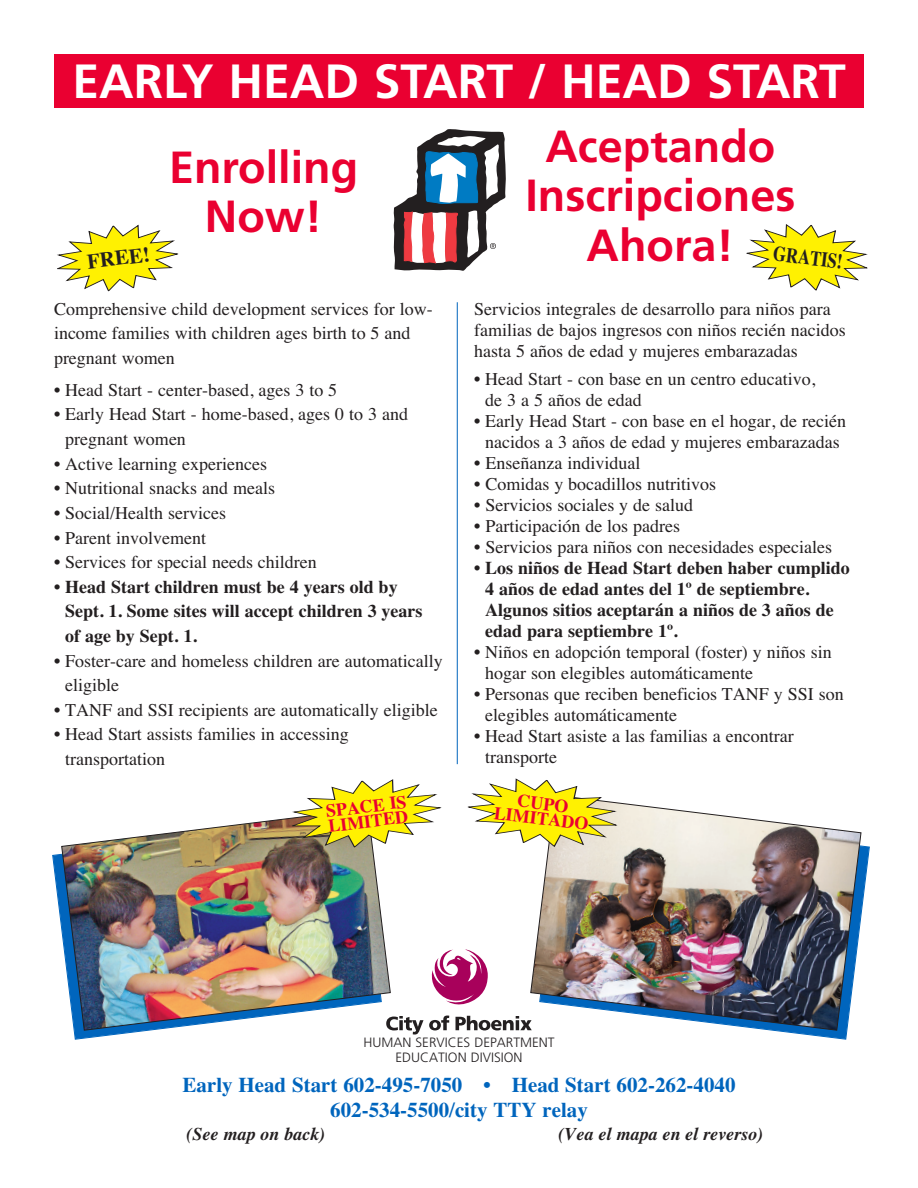
<style>
.page{position:relative;width:918px;height:1188px;background:#fff}
.page>*{position:absolute;margin:0;border:0;box-sizing:border-box;transform-origin:0 0}
.t1{font:700 48px "Frutiger";color:#fff}
.t2{font:700 45px/49.5px "Frutiger";color:#ea0031;text-align:center}
.t3{font:700 21px/25.2px "Times";color:#0065bd;text-align:center}
.t4{font:700 21px "Times";color:#231f20;scale:.8 1}
.t5{font:700 21px "Times";color:#231f20}
.t6{font:18px/21px "Times";color:#231f20}
.t7{font:700 18px/21px "Times";color:#231f20}
.t8{font:italic 700 18px "Times";color:#231f20}
.t9{font:700 18px/15px "Times";color:#ea0031}
.t10{font:300 13.5px/15px "Frutiger";color:#231f20;text-align:center}
</style>
<div class="page">
<svg style="left:52px;top:854px;width:94px;height:186px"></svg>
<svg style="left:775px;top:832px;width:95px;height:208px"></svg>
<svg style="left:57px;top:224px;width:122px;height:68px"></svg>
<svg style="left:746px;top:224px;width:122px;height:67px"></svg>
<svg style="left:394px;top:129px;width:111px;height:142px"></svg>
<img style="left:530px;top:803px;width:331px;height:228px">
<img style="left:61px;top:818px;width:330px;height:213px">
<svg style="left:386px;top:1016px;width:63px;height:19px"></svg>
<svg style="left:456px;top:1016px;width:76px;height:14px"></svg>
<svg style="left:431px;top:949px;width:57px;height:56px"></svg>
<hr style="left:457px;top:302px;width:1px;height:462px;background:#0065bd">
<div style="left:54px;top:54px;width:810px;height:54px;background:#ea0031"></div>
<svg style="left:287px;top:779px;width:155px;height:76px"></svg>
<svg style="left:467px;top:778px;width:155px;height:76px"></svg>
<h1 class="t1" style="left:72px;top:62px;width:775px">EARLY HEAD START / HEAD START</h1>
<p class="t5" style="left:86px;top:249px;width:64px;rotate:-7deg">FREE!</p>
<h2 class="t2" style="left:169px;top:146px;width:191px">Enrolling<br>Now!</h2>
<p class="t6" style="left:54px;top:296px;width:380px;line-height:24.6px">Comprehensive child development services for low&shy;income families with children ages birth to 5 and pregnant women</p>
<p class="t6" style="left:54px;top:379px;width:285px">• Head Start - center-based, ages 3 to 5</p>
<p class="t6" style="left:65px;top:402px;width:344px;line-height:24.6px;text-indent:-11px">• Early Head Start - home-based, ages 0 to 3 and pregnant women</p>
<p class="t6" style="left:54px;top:453px;width:215px">• Active learning experiences</p>
<p class="t6" style="left:54px;top:478px;width:223px">• Nutritional snacks and meals</p>
<p class="t6" style="left:54px;top:502px;width:174px">• Social/Health services</p>
<p class="t6" style="left:54px;top:527px;width:154px">• Parent involvement</p>
<p class="t6" style="left:54px;top:551px;width:264px">• Services for special needs children</p>
<p class="t7" style="left:65px;top:574px;width:359px;line-height:24.6px;text-indent:-11px">• Head Start children must be 4 years old by<br>Sept. 1. Some sites will accept children 3 years of age by Sept. 1.</p>
<p class="t6" style="left:65px;top:648px;width:379px;line-height:24.6px;text-indent:-11px">• Foster-care and homeless children are automatically eligible</p>
<p class="t6" style="left:54px;top:699px;width:385px">• TANF and SSI recipients are automatically eligible</p>
<p class="t6" style="left:65px;top:722px;width:285px;line-height:24.6px;text-indent:-11px">• Head Start assists families in accessing transportation</p>
<h2 class="t2" style="left:525px;top:125px;width:271px">Aceptando<br>Inscripciones<br>Ahora!</h2>
<p class="t4" style="left:775px;top:241px;width:88px;rotate:7deg">GRATIS!</p>
<p class="t6" style="left:474px;top:298px;width:373px">Servicios integrales de desarrollo para niños para familias de bajos ingresos con niños recién nacidos hasta 5 años de edad y mujeres embarazadas</p>
<p class="t6" style="left:485px;top:368px;width:332px;text-indent:-11px">• Head Start - con base en un centro educativo, de 3 a 5 años de edad</p>
<p class="t6" style="left:474px;top:410px;width:373px;text-align:center">• Early Head Start - con base en el hogar, de recién nacidos a 3 años de edad y mujeres embarazadas</p>
<p class="t6" style="left:474px;top:452px;width:168px">• Enseñanza individual</p>
<p class="t6" style="left:474px;top:473px;width:244px">• Comidas y bocadillos nutritivos</p>
<p class="t6" style="left:474px;top:494px;width:221px">• Servicios sociales y de salud</p>
<p class="t6" style="left:474px;top:515px;width:208px">• Participación de los padres</p>
<p class="t6" style="left:474px;top:536px;width:359px">• Servicios para niños con necesidades especiales</p>
<p class="t7" style="left:485px;top:557px;width:366px;text-indent:-11px">• Los niños de Head Start deben haber cumplido 4 años de edad antes del 1º de septiembre.<br>Algunos sitios aceptarán a niños de 3 años de edad para septiembre 1º.</p>
<p class="t6" style="left:485px;top:642px;width:348px;text-indent:-11px">• Niños en adopción temporal (foster) y niños sin hogar son elegibles automáticamente</p>
<p class="t6" style="left:485px;top:684px;width:360px;text-indent:-11px">• Personas que reciben beneficios TANF y SSI son elegibles automáticamente</p>
<p class="t6" style="left:485px;top:726px;width:310px;text-indent:-11px">• Head Start asiste a las familias a encontrar transporte</p>
<p class="t9" style="left:325px;top:804px;width:82px;rotate:-7deg">SPACE IS<br>LIMITED</p>
<p class="t9" style="left:497px;top:790px;width:97px;text-align:center;rotate:7deg">CUPO<br>LIMITADO</p>
<p class="t10" style="left:363px;top:1036px;width:193px">HUMAN SERVICES DEPARTMENT<br>EDUCATION DIVISION</p>
<p class="t3" style="left:183px;top:1072px;width:555px">Early Head Start 602-495-7050 • Head Start 602-262-4040<br>602-534-5500/city TTY relay</p>
<p class="t8" style="left:186px;top:1123px;width:140px">(See map on back)</p>
<p class="t8" style="left:559px;top:1123px;width:206px">(Vea el mapa en el reverso)</p>
</div>
